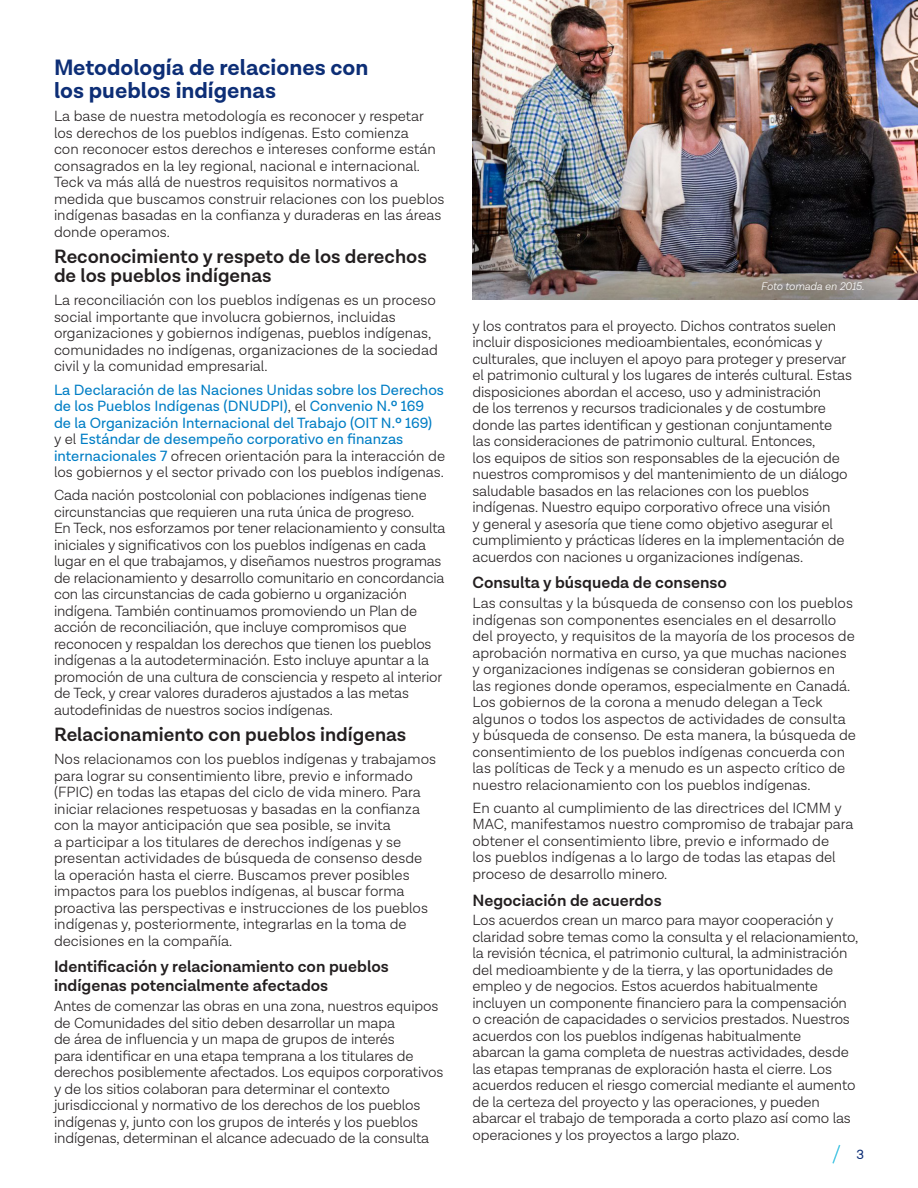
<style>
.page{position:relative;width:918px;height:1188px;background:#fff}
.page>*{position:absolute;margin:0;border:0;box-sizing:border-box;transform-origin:0 0}
.t1{font:700 22.5px/22.5px "Lota Grotesque";color:#0d2e76}
.t2{font:600 19.5px/19.5px "Lota Grotesque";color:#231f20}
.t3{font:600 16.5px/19.5px "Lota Grotesque";color:#231f20}
.body{font:300 15px/16.5px "Lota Grotesque";letter-spacing:-.01em;color:#231f20}
.body-2{font:15px/16.5px "Lota Grotesque";color:#007ec5}
.t4{font:13.5px "Lota Grotesque";color:#0d2e76}
.t5{font:italic 300 11.25px "Lota Grotesque";color:#fff}
.s1{font-weight:300;color:#231f20}
</style>
<div class="page">
<svg style="left:832px;top:1145px;width:9px;height:19px"></svg>
<img style="left:472px;top:0;width:446px;height:300px">
<h2 class="t1" style="left:54px;top:57px;width:316px">Metodología de relaciones con los pueblos indígenas</h2>
<p class="body" style="left:54px;top:108px;width:392px">La base de nuestra metodología es reconocer y respetar los derechos de los pueblos indígenas. Esto comienza<br>con reconocer estos derechos e intereses conforme están consagrados en la ley regional, nacional e internacional.<br>Teck va más allá de nuestros requisitos normativos a medida que buscamos construir relaciones con los pueblos indígenas basadas en la confianza y duraderas en las áreas donde operamos.</p>
<h3 class="t2" style="left:54px;top:247px;width:374px">Reconocimiento y respeto de los derechos de los pueblos indígenas</h3>
<p class="body" style="left:54px;top:292px;width:385px">La reconciliación con los pueblos indígenas es un proceso social importante que involucra gobiernos, incluidas organizaciones y gobiernos indígenas, pueblos indígenas, comunidades no indígenas, organizaciones de la sociedad civil y la comunidad empresarial.</p>
<p class="body-2" style="left:54px;top:382px;width:393px">La Declaración de las Naciones Unidas sobre los Derechos de los Pueblos Indígenas (DNUDPI)<span class="s1">, el</span> Convenio N.º 169<br>de la Organización Internacional del Trabajo (OIT N.º 169)<br><span class="s1">y el</span> Estándar de desempeño corporativo en finanzas internacionales 7 <span class="s1">ofrecen orientación para la interacción de los gobiernos y el sector privado con los pueblos indígenas.</span></p>
<p class="body" style="left:54px;top:487px;width:393px">Cada nación postcolonial con poblaciones indígenas tiene circunstancias que requieren una ruta única de progreso.<br>En Teck, nos esforzamos por tener relacionamiento y consulta iniciales y significativos con los pueblos indígenas en cada lugar en el que trabajamos, y diseñamos nuestros programas de relacionamiento y desarrollo comunitario en concordancia con las circunstancias de cada gobierno u organización indígena. También continuamos promoviendo un Plan de acción de reconciliación, que incluye compromisos que reconocen y respaldan los derechos que tienen los pueblos indígenas a la autodeterminación. Esto incluye apuntar a la promoción de una cultura de consciencia y respeto al interior de Teck, y crear valores duraderos ajustados a las metas autodefinidas de nuestros socios indígenas.</p>
<h3 class="t2" style="left:54px;top:725px;width:354px">Relacionamiento con pueblos indígenas</h3>
<p class="body" style="left:54px;top:751px;width:384px">Nos relacionamos con los pueblos indígenas y trabajamos para lograr su consentimiento libre, previo e informado (FPIC) en todas las etapas del ciclo de vida minero. Para iniciar relaciones respetuosas y basadas en la confianza con la mayor anticipación que sea posible, se invita<br>a participar a los titulares de derechos indígenas y se presentan actividades de búsqueda de consenso desde la operación hasta el cierre. Buscamos prever posibles impactos para los pueblos indígenas, al buscar forma proactiva las perspectivas e instrucciones de los pueblos indígenas y, posteriormente, integrarlas en la toma de decisiones en la compañía.</p>
<h4 class="t3" style="left:54px;top:957px;width:336px">Identificación y relacionamiento con pueblos indígenas potencialmente afectados</h4>
<p class="body" style="left:54px;top:998px;width:391px">Antes de comenzar las obras en una zona, nuestros equipos de Comunidades del sitio deben desarrollar un mapa<br>de área de influencia y un mapa de grupos de interés<br>para identificar en una etapa temprana a los titulares de derechos posiblemente afectados. Los equipos corporativos y de los sitios colaboran para determinar el contexto jurisdiccional y normativo de los derechos de los pueblos indígenas y, junto con los grupos de interés y los pueblos indígenas, determinan el alcance adecuado de la consulta</p>
<p class="t5" style="left:761px;top:280px;width:105px">Foto tomada en 2015.</p>
<p class="body" style="left:472px;top:318px;width:381px">y los contratos para el proyecto. Dichos contratos suelen incluir disposiciones medioambientales, económicas y culturales, que incluyen el apoyo para proteger y preservar el patrimonio cultural y los lugares de interés cultural. Estas disposiciones abordan el acceso, uso y administración<br>de los terrenos y recursos tradicionales y de costumbre donde las partes identifican y gestionan conjuntamente las consideraciones de patrimonio cultural. Entonces,<br>los equipos de sitios son responsables de la ejecución de nuestros compromisos y del mantenimiento de un diálogo saludable basados en las relaciones con los pueblos indígenas. Nuestro equipo corporativo ofrece una visión<br>y general y asesoría que tiene como objetivo asegurar el cumplimiento y prácticas líderes en la implementación de acuerdos con naciones u organizaciones indígenas.</p>
<h4 class="t3" style="left:472px;top:574px;width:256px">Consulta y búsqueda de consenso</h4>
<p class="body" style="left:472px;top:595px;width:385px">Las consultas y la búsqueda de consenso con los pueblos indígenas son componentes esenciales en el desarrollo del proyecto, y requisitos de la mayoría de los procesos de aprobación normativa en curso, ya que muchas naciones y organizaciones indígenas se consideran gobiernos en las regiones donde operamos, especialmente en Canadá.<br>Los gobiernos de la corona a menudo delegan a Teck algunos o todos los aspectos de actividades de consulta y búsqueda de consenso. De esta manera, la búsqueda de consentimiento de los pueblos indígenas concuerda con las políticas de Teck y a menudo es un aspecto crítico de nuestro relacionamiento con los pueblos indígenas.</p>
<p class="body" style="left:472px;top:800px;width:382px">En cuanto al cumplimiento de las directrices del ICMM y MAC, manifestamos nuestro compromiso de trabajar para obtener el consentimiento libre, previo e informado de<br>los pueblos indígenas a lo largo de todas las etapas del proceso de desarrollo minero.</p>
<h4 class="t3" style="left:472px;top:891px;width:191px">Negociación de acuerdos</h4>
<p class="body" style="left:472px;top:912px;width:387px">Los acuerdos crean un marco para mayor cooperación y claridad sobre temas como la consulta y el relacionamiento, la revisión técnica, el patrimonio cultural, la administración del medioambiente y de la tierra, y las oportunidades de empleo y de negocios. Estos acuerdos habitualmente incluyen un componente financiero para la compensación o creación de capacidades o servicios prestados. Nuestros acuerdos con los pueblos indígenas habitualmente<br>abarcan la gama completa de nuestras actividades, desde las etapas tempranas de exploración hasta el cierre. Los acuerdos reducen el riesgo comercial mediante el aumento de la certeza del proyecto y las operaciones, y pueden abarcar el trabajo de temporada a corto plazo así como las operaciones y los proyectos a largo plazo.</p>
<p class="t4" style="left:856px;top:1147px;width:9px">3</p>
</div>
